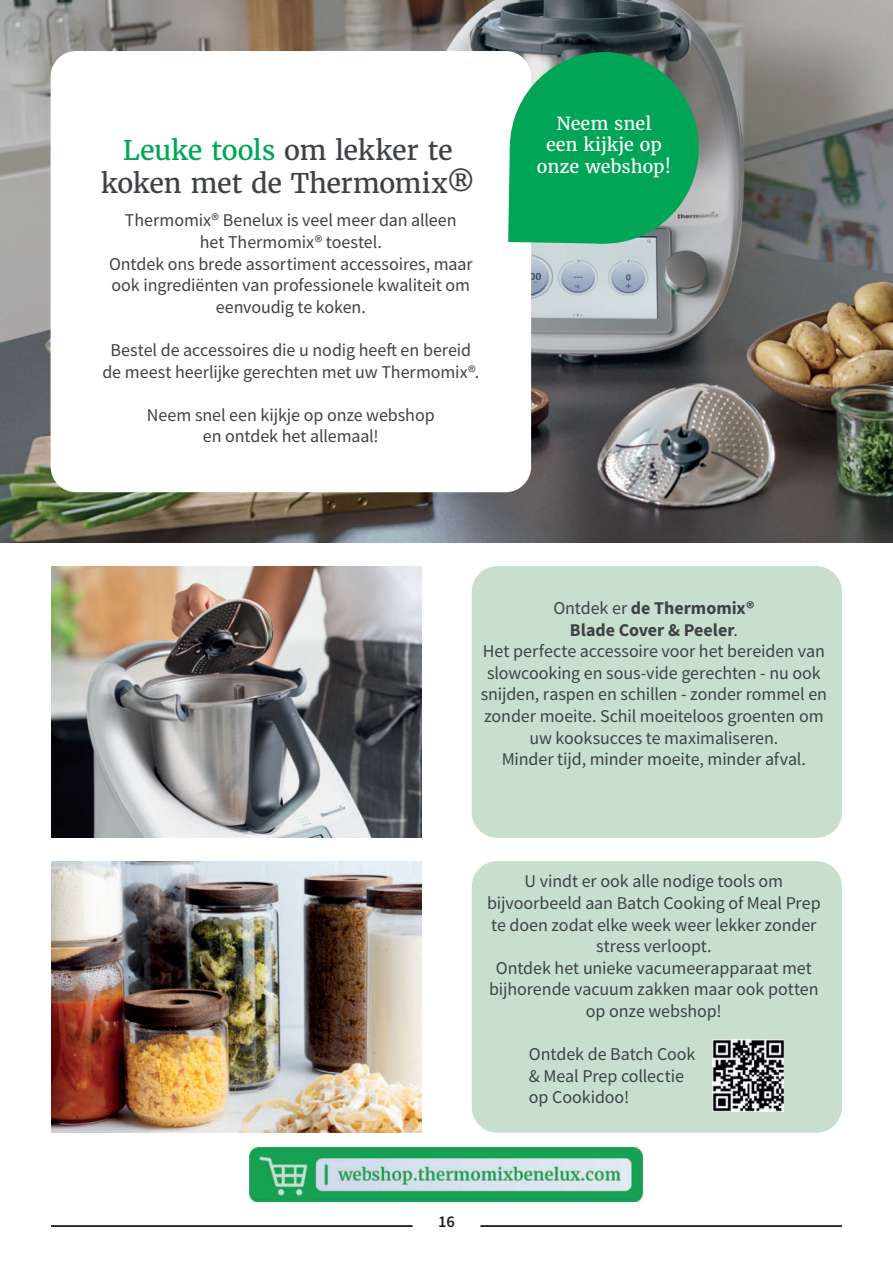
<style>
.page{position:relative;width:893px;height:1263px;background:#fff}
.page>*{position:absolute;margin:0;border:0;box-sizing:border-box;transform-origin:0 0}
.t1{font:27px/32.4px "Merriweather";letter-spacing:-.02em;color:#3f4245;text-align:center}
.t2{font:18px/21.6px "Source Sans Pro";letter-spacing:-.005em;color:#3f4245;text-align:center}
.t3{font:18px/21.6px "Merriweather";color:#fff;text-align:center}
.t4{font:600 16.5px "Source Sans Pro";color:#231f20}
.s1{color:#00a656}
.s2{font-weight:700}
</style>
<div class="page">
<img style="left:0;top:0;width:893px;height:543px">
<img style="left:51px;top:566px;width:370px;height:272px">
<img style="left:51px;top:861px;width:370px;height:272px">
<div style="left:472px;top:566px;width:370px;height:272px;background:#c8dfce;border-radius:26px"></div>
<div style="left:472px;top:861px;width:370px;height:272px;background:#c8dfce;border-radius:26px"></div>
<div style="left:51px;top:51px;width:480px;height:441px;background:#fff;border-radius:26px"></div>
<svg style="left:508px;top:51px;width:192px;height:194px;background:#1fa665"></svg>
<img style="left:250px;top:1147px;width:392px;height:55px">
<hr style="left:51px;top:1225px;width:362px;height:2px;background:#000">
<hr style="left:480px;top:1225px;width:362px;height:2px;background:#000">
<svg style="left:712px;top:1039px;width:72px;height:73px"></svg>
<img style="left:712px;top:1040px;width:72px;height:71px">
<h1 class="t1" style="left:101px;top:135px;width:376px"><span class="s1">Leuke tools</span> om lekker te koken met de Thermomix®</h1>
<p class="t2" style="left:109px;top:210px;width:365px">Thermomix® Benelux is veel meer dan alleen<br>het Thermomix® toestel.<br>Ontdek ons brede assortiment accessoires, maar ook ingrediënten van professionele kwaliteit om eenvoudig te koken.</p>
<p class="t2" style="left:102px;top:340px;width:378px">Bestel de accessoires die u nodig heeft en bereid de meest heerlijke gerechten met uw Thermomix®.</p>
<p class="t2" style="left:147px;top:405px;width:289px">Neem snel een kijkje op onze webshop en ontdek het allemaal!</p>
<p class="t3" style="left:537px;top:113px;width:136px">Neem snel<br>een kijkje op onze webshop!</p>
<p class="t2" style="left:481px;top:598px;width:348px">Ontdek er <span class="s2">de Thermomix®<br>Blade Cover &amp; Peeler</span>.<br>Het perfecte accessoire voor het bereiden van slowcooking en sous-vide gerechten - nu ook snijden, raspen en schillen - zonder rommel en zonder moeite. Schil moeiteloos groenten om uw kooksucces te maximaliseren.<br>Minder tijd, minder moeite, minder afval.</p>
<p class="t2" style="left:487px;top:871px;width:335px">U vindt er ook alle nodige tools om bijvoorbeeld aan Batch Cooking of Meal Prep te doen zodat elke week weer lekker zonder stress verloopt.<br>Ontdek het unieke vacumeerapparaat met bijhorende vacuum zakken maar ook potten op onze webshop!</p>
<p class="t2" style="left:529px;top:1044px;width:168px;text-align:left">Ontdek de Batch Cook &amp; Meal Prep collectie op Cookidoo!</p>
<p class="t4" style="left:438px;top:1215px;width:18px">16</p>
</div>
